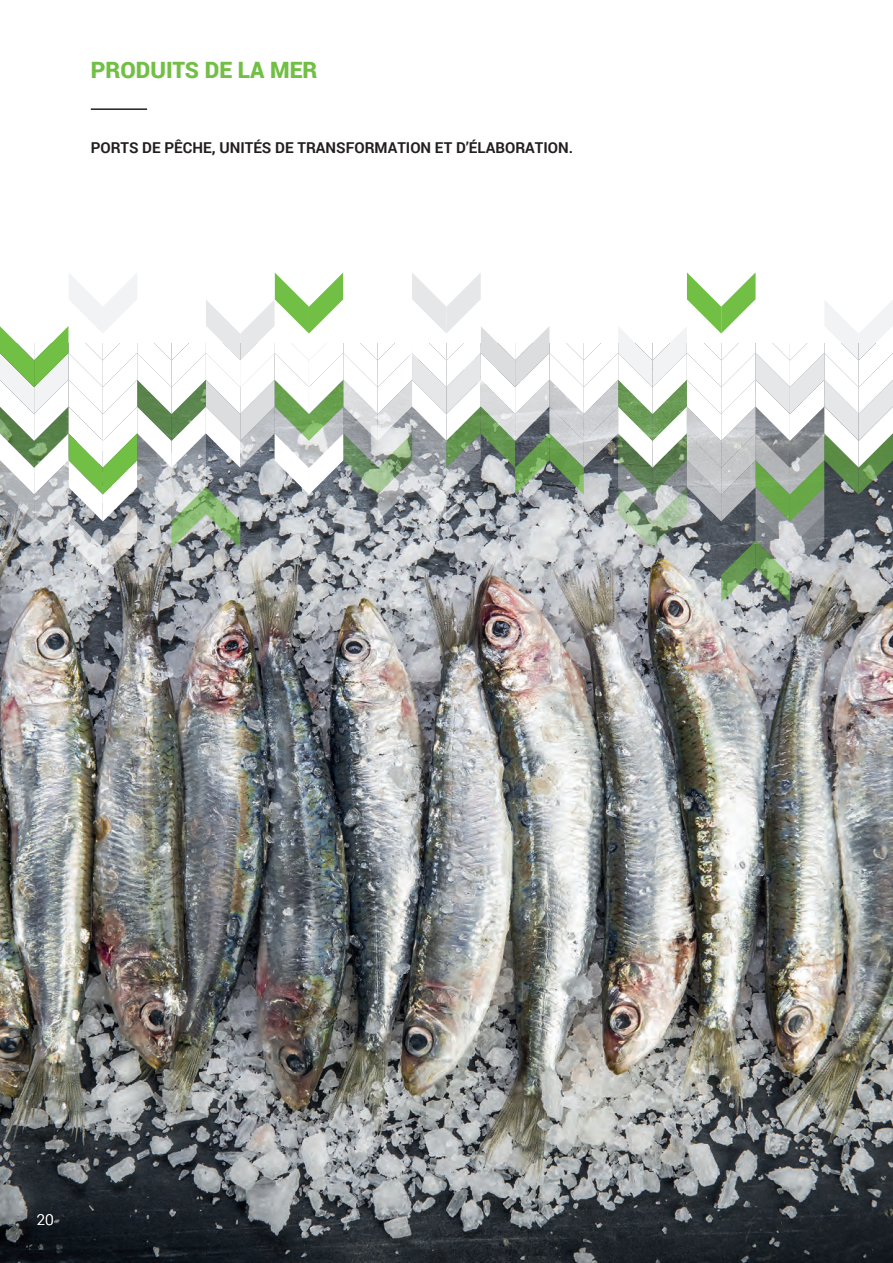
<style>
.page{position:relative;width:893px;height:1263px;background:#fff}
.page>*{position:absolute;margin:0;border:0;box-sizing:border-box;transform-origin:0 0}
.t1{font:900 22.5px "Roboto";color:#71bf44}
.t2{font:700 15px "Roboto";color:#231f20}
.t3{font:300 15px "Roboto";color:#fff}
</style>
<div class="page">
<img style="left:0;top:602px;width:893px;height:661px">
<hr style="left:91px;top:108px;width:56px;height:2px;background:#231f20">
<svg style="left:0;top:272px;width:893px;height:330px"></svg>
<hr style="left:892px;top:1051px;width:1px;height:212px;background:#f2f3f4">
<h1 class="t1" style="left:91px;top:54px;width:228px">PRODUITS DE LA MER</h1>
<p class="t2" style="left:91px;top:137px;width:484px">PORTS DE PÊCHE, UNITÉS DE TRANSFORMATION ET D’ÉLABORATION.</p>
<p class="t3" style="left:37px;top:1209px;width:19px">20</p>
</div>
